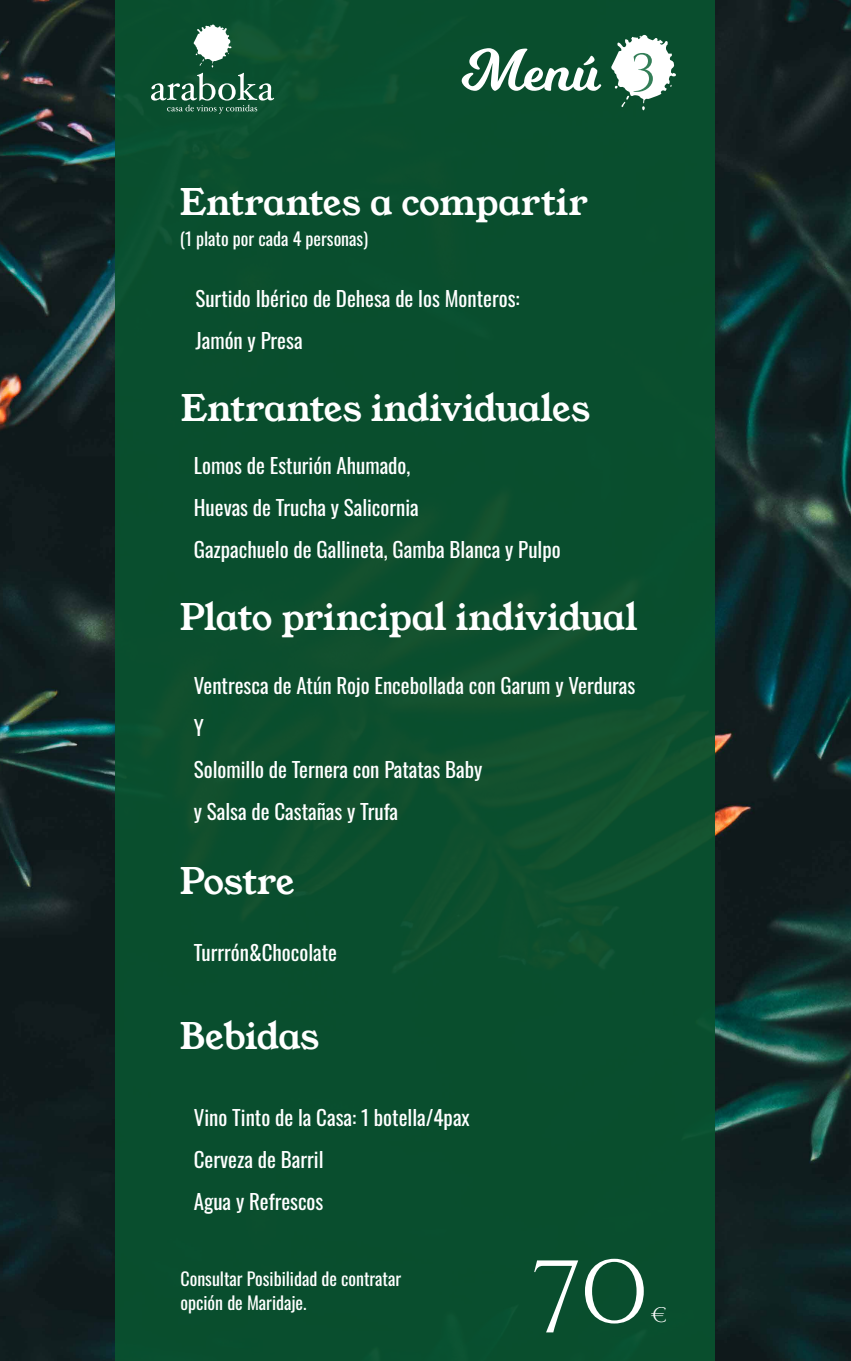
<style>
.page{position:relative;width:851px;height:1361px;background:#fff}
.page>*{position:absolute;margin:0;border:0;box-sizing:border-box;transform-origin:0 0}
.t1{font:103.2px "Cinzel Decorative";color:#fff}
.t2{font:57.9px "Milkshake";color:#fff}
.t3{font:51.9px "Cinzel Decorative";color:#0c6638}
.t4{font:36px "Young Serif";letter-spacing:-.01em;color:#fff}
.t5{font:21px/42px "Oswald";color:#fff}
.t6{font:21px "Cinzel Decorative";color:#fff}
.t7{font:18px/24px "Oswald";color:#fff}
</style>
<div class="page">
<img style="left:0;top:0;width:850px;height:1361px">
<div style="left:115px;top:0;width:599px;height:1361px;background:#09512f"></div>
<svg style="left:611px;top:35px;width:65px;height:75px"></svg>
<svg style="left:151px;top:24px;width:123px;height:90px"></svg>
<h2 class="t2" style="left:461px;top:29px;width:140px">Menú</h2>
<h3 class="t3" style="left:630px;top:35px;width:28px">3</h3>
<h3 class="t4" style="left:180px;top:182px;width:409px">Entrantes a compartir</h3>
<p class="t7" style="left:180px;top:225px;width:190px">(1 plato por cada 4 personas)</p>
<p class="t5" style="left:195px;top:275px;width:325px">Surtido Ibérico de Dehesa de los Monteros:<br>Jamón y Presa</p>
<h3 class="t4" style="left:181px;top:388px;width:411px">Entrantes individuales</h3>
<p class="t5" style="left:194px;top:443px;width:368px">Lomos de Esturión Ahumado,<br>Huevas de Trucha y Salicornia<br>Gazpachuelo de Gallineta, Gamba Blanca y Pulpo</p>
<h3 class="t4" style="left:180px;top:596px;width:459px">Plato principal individual</h3>
<p class="t5" style="left:194px;top:662px;width:443px">Ventresca de Atún Rojo Encebollada con Garum y Verduras<br>Y<br>Solomillo de Ternera con Patatas Baby<br>y Salsa de Castañas y Trufa</p>
<h3 class="t4" style="left:180px;top:861px;width:116px">Postre</h3>
<p class="t5" style="left:194px;top:930px;width:145px">Turrrón&amp;Chocolate</p>
<h3 class="t4" style="left:180px;top:1015px;width:141px">Bebidas</h3>
<p class="t5" style="left:194px;top:1094px;width:277px">Vino Tinto de la Casa: 1 botella/4pax<br>Cerveza de Barril<br>Agua y Refrescos</p>
<p class="t7" style="left:180px;top:1264px;width:222px">Consultar Posibilidad de contratar opción de Maridaje.</p>
<h1 class="t1" style="left:530px;top:1223px;width:120px">70</h1>
<p class="t6" style="left:651px;top:1302px;width:17px">€</p>
</div>
